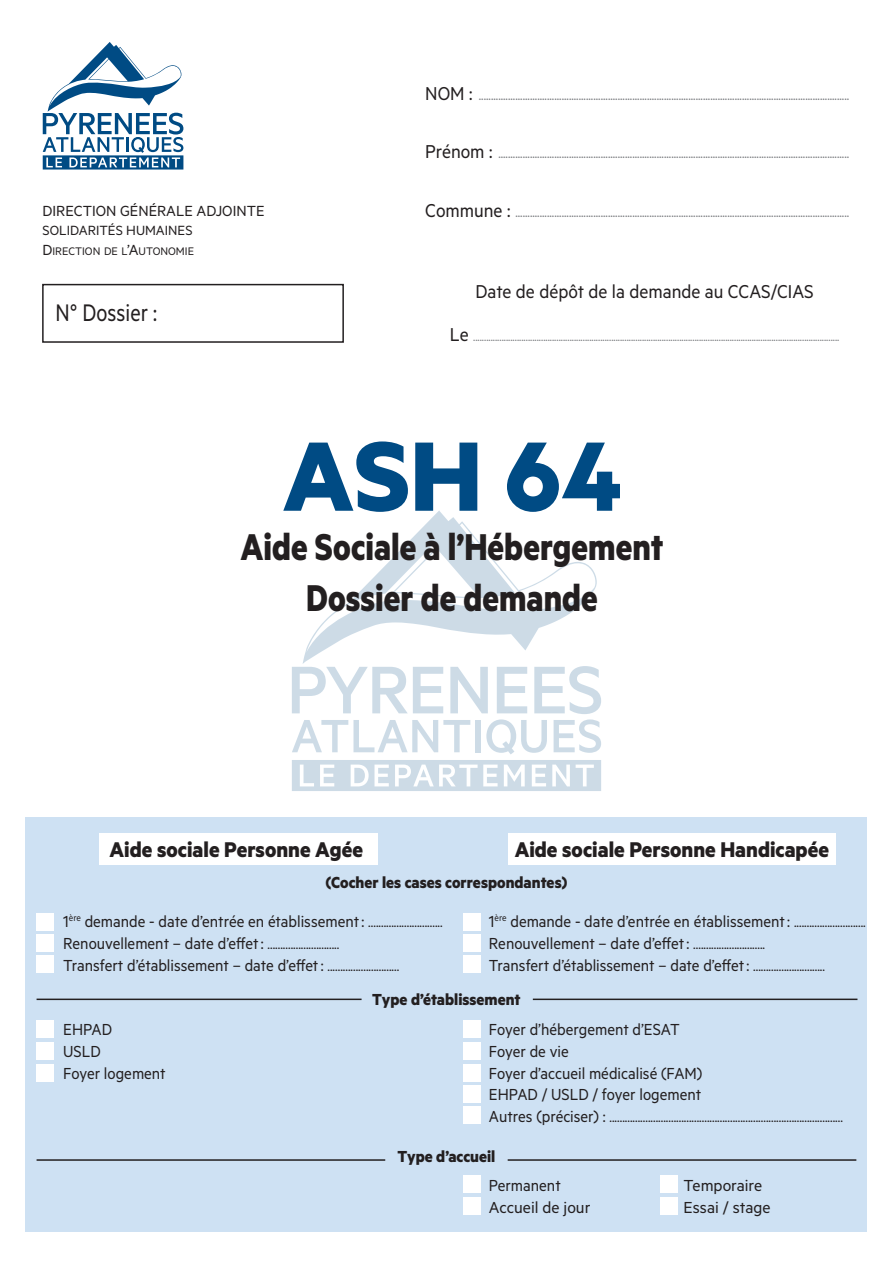
<style>
.page{position:relative;width:893px;height:1263px;background:#fff}
.page>*{position:absolute;margin:0;border:0;box-sizing:border-box;transform-origin:0 0}
.t1{font:700 111px "Metric";color:#004b84}
.t2{font:700 42px "Metric";color:#231f20;scale:.85 1}
.t3{font:27px "Metric";color:#231f20;scale:.85 1}
.t4{font:700 24px "Metric";color:#231f20;scale:.95 1}
.t5{font:21px "Metric";color:#231f20;scale:.95 1}
.t6{font:18px "Metric";color:#231f20;scale:.95 1}
.t7{font:700 18px "Metric";color:#231f20;scale:.95 1}
.t8{font:18px "Metric";color:#231f20}
.t9{font:16.5px "Metric";color:#231f20}
.t10{font:15px "Metric";color:#808285;scale:.95 1}
.t11{font:15px "Metric";color:#231f20}
.t12{font:13.5px "Metric";color:#808285;scale:.95 1}
.t13{font:12.3px "Metric";color:#231f20}
.s1{font-size:21px;color:#231f20}
.s2{font-size:16.5px}
.s3{font-size:15px}
.s4{font-size:18px}
</style>
<div class="page">
<svg style="left:303px;top:511px;width:294px;height:153px"></svg>
<svg style="left:292px;top:666px;width:309px;height:88px"></svg>
<svg style="left:292px;top:760px;width:309px;height:31px"></svg>
<div style="left:26px;top:817px;width:841px;height:414px;background:#cee1f3"></div>
<svg style="left:43px;top:42px;width:140px;height:128px"></svg>
<div style="left:42px;top:284px;width:302px;height:59px;border:2px solid #231f20"></div>
<div style="left:99px;top:833px;width:279px;height:32px;background:#fff"></div>
<div style="left:508px;top:833px;width:328px;height:32px;background:#fff"></div>
<div style="left:36px;top:913px;width:18px;height:18px;background:#fff"></div>
<div style="left:463px;top:913px;width:18px;height:18px;background:#fff"></div>
<div style="left:36px;top:1020px;width:18px;height:18px;background:#fff"></div>
<div style="left:463px;top:1020px;width:18px;height:18px;background:#fff"></div>
<div style="left:463px;top:1175px;width:18px;height:18px;background:#fff"></div>
<div style="left:660px;top:1175px;width:17px;height:18px;background:#fff"></div>
<div style="left:36px;top:1042px;width:18px;height:18px;background:#fff"></div>
<div style="left:463px;top:1042px;width:18px;height:18px;background:#fff"></div>
<div style="left:463px;top:1197px;width:18px;height:18px;background:#fff"></div>
<div style="left:660px;top:1197px;width:17px;height:18px;background:#fff"></div>
<div style="left:36px;top:1064px;width:18px;height:18px;background:#fff"></div>
<div style="left:463px;top:1064px;width:18px;height:18px;background:#fff"></div>
<div style="left:463px;top:1085px;width:18px;height:18px;background:#fff"></div>
<div style="left:463px;top:1106px;width:18px;height:18px;background:#fff"></div>
<div style="left:36px;top:934px;width:18px;height:17px;background:#fff"></div>
<div style="left:463px;top:934px;width:18px;height:17px;background:#fff"></div>
<div style="left:36px;top:955px;width:18px;height:18px;background:#fff"></div>
<div style="left:463px;top:955px;width:18px;height:18px;background:#fff"></div>
<hr style="left:37px;top:998px;width:325px;height:2px;background:#231f20">
<hr style="left:533px;top:998px;width:324px;height:2px;background:#231f20">
<hr style="left:37px;top:1159px;width:348px;height:2px;background:#231f20">
<hr style="left:508px;top:1159px;width:348px;height:2px;background:#231f20">
<p class="t10" style="left:425px;top:87px;width:448px"><span class="s1">NOM :</span> ........................................................................................................................................................</p>
<p class="t9" style="left:43px;top:201px;width:223px">DIRECTION GÉNÉRALE ADJOINTE</p>
<p class="t11" style="left:43px;top:222px;width:152px">SOLIDARITÉS HUMAINES</p>
<p class="t13" style="left:43px;top:244px;width:153px"><span class="s2">D</span>IRECTION DE L<span class="s2">’A</span>UTONOMIE</p>
<p class="t3" style="left:55px;top:297px;width:121px">N° Dossier :</p>
<p class="t10" style="left:425px;top:145px;width:448px"><span class="s1">Prénom :</span> ................................................................................................................................................</p>
<p class="t10" style="left:425px;top:204px;width:448px"><span class="s1">Commune :</span> .........................................................................................................................................</p>
<p class="t5" style="left:475px;top:279px;width:358px">Date de dépôt de la demande au CCAS/CIAS</p>
<p class="t12" style="left:450px;top:329px;width:412px"><span class="s1">Le</span> .......................................................................................................................................................................</p>
<p class="t1" style="left:282px;top:408px;width:340px">ASH 64</p>
<p class="t2" style="left:240px;top:521px;width:499px">Aide Sociale à l’Hébergement</p>
<p class="t2" style="left:306px;top:572px;width:344px">Dossier de demande</p>
<p class="t4" style="left:110px;top:835px;width:268px">Aide sociale Personne Agée</p>
<p class="t4" style="left:515px;top:835px;width:333px">Aide sociale Personne Handicapée</p>
<p class="t7" style="left:326px;top:871px;width:256px">(Cocher les cases correspondantes)</p>
<p class="t6" style="left:63px;top:911px;width:401px">1<sup>ère</sup> demande - date d’entrée en établissement : <span class="s3">.............................</span></p>
<p class="t11" style="left:63px;top:936px;width:278px"><span class="s4">Renouvellement – date d’effet :</span> ............................</p>
<p class="t6" style="left:63px;top:954px;width:355px">Transfert d’établissement – date d’effet : <span class="s3">............................</span></p>
<p class="t6" style="left:489px;top:911px;width:398px">1<sup>ère</sup> demande - date d’entrée en établissement : <span class="s3">............................</span></p>
<p class="t11" style="left:489px;top:936px;width:278px"><span class="s4">Renouvellement – date d’effet :</span> ............................</p>
<p class="t6" style="left:489px;top:954px;width:355px">Transfert d’établissement – date d’effet : <span class="s3">............................</span></p>
<p class="t6" style="left:63px;top:1019px;width:53px">EHPAD</p>
<p class="t6" style="left:63px;top:1041px;width:41px">USLD</p>
<p class="t6" style="left:63px;top:1062px;width:109px">Foyer logement</p>
<p class="t7" style="left:372px;top:989px;width:158px">Type d’établissement</p>
<p class="t6" style="left:489px;top:1019px;width:202px">Foyer d’hébergement d’ESAT</p>
<p class="t6" style="left:489px;top:1041px;width:86px">Foyer de vie</p>
<p class="t6" style="left:489px;top:1062px;width:226px">Foyer d’accueil médicalisé (FAM)</p>
<p class="t6" style="left:489px;top:1084px;width:225px">EHPAD / USLD / foyer logement</p>
<p class="t11" style="left:489px;top:1108px;width:355px"><span class="s4">Autres (préciser) :</span> ...........................................................................................</p>
<p class="t7" style="left:398px;top:1145px;width:104px">Type d’accueil</p>
<p class="t6" style="left:489px;top:1175px;width:77px">Permanent</p>
<p class="t8" style="left:489px;top:1197px;width:103px">Accueil de jour</p>
<p class="t8" style="left:684px;top:1175px;width:80px">Temporaire</p>
<p class="t8" style="left:684px;top:1197px;width:88px">Essai / stage</p>
</div>
